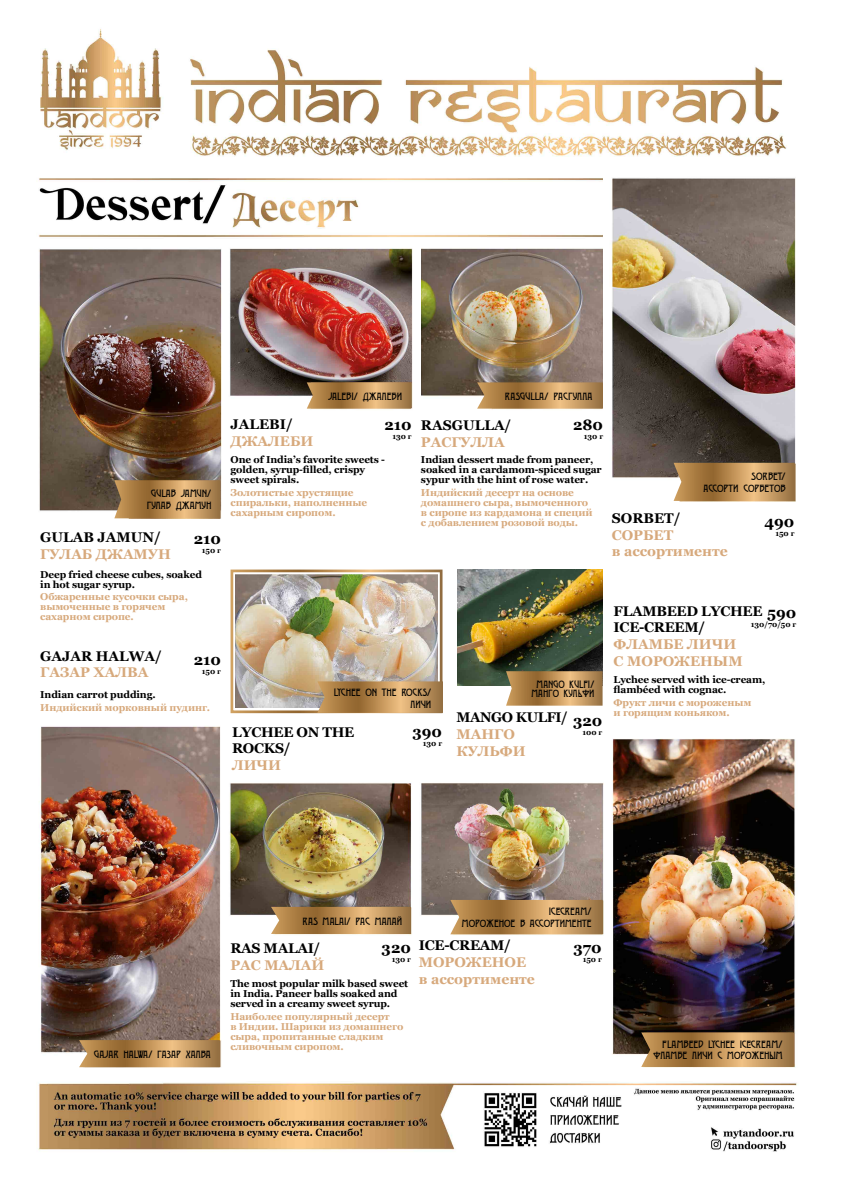
<style>
.page{position:relative;width:842px;height:1191px;background:#fff}
.page>*{position:absolute;margin:0;border:0;box-sizing:border-box;transform-origin:0 0}
.t1{font:700 15px "Georgia";color:#000}
.t2{font:700 14px/16.8px "Georgia";color:#d7a97c}
.t3{font:700 14px/16.8px "Georgia";letter-spacing:-.02em;color:#000}
.t4{font:700 14px "Georgia";color:#000}
.t5{font:700 10px/10px "Georgia";letter-spacing:-.01em;color:#d7a97c}
.t6{font:700 10px/10px "Georgia";letter-spacing:-.01em;color:#000}
.t7{font:9.5px/11.8px "Moderno Two";color:#000;text-align:right}
.t8{font:700 7.5px "Georgia";color:#000}
</style>
<div class="page">
<img style="left:40px;top:29px;width:747px;height:128px">
<img style="left:39px;top:178px;width:564px;height:59px">
<img style="left:38px;top:1082px;width:759px;height:70px">
<img style="left:39px;top:249px;width:182px;height:270px">
<img style="left:230px;top:248px;width:183px;height:162px">
<img style="left:421px;top:248px;width:182px;height:162px">
<img style="left:612px;top:178px;width:184px;height:324px">
<img style="left:40px;top:726px;width:181px;height:341px">
<img style="left:612px;top:738px;width:184px;height:329px">
<img style="left:229px;top:783px;width:183px;height:152px">
<img style="left:421px;top:783px;width:183px;height:152px">
<svg style="left:450px;top:900px;width:153px;height:34px"></svg>
<svg style="left:641px;top:1032px;width:152px;height:35px"></svg>
<svg style="left:674px;top:463px;width:120px;height:38px"></svg>
<svg style="left:114px;top:480px;width:106px;height:38px"></svg>
<svg style="left:477px;top:382px;width:126px;height:26px"></svg>
<svg style="left:307px;top:382px;width:104px;height:26px"></svg>
<svg style="left:271px;top:907px;width:140px;height:27px"></svg>
<svg style="left:79px;top:1040px;width:141px;height:27px"></svg>
<img style="left:236px;top:575px;width:201px;height:132px">
<div style="left:231px;top:569px;width:211px;height:144px;border:3px solid #fff"></div>
<svg style="left:317px;top:681px;width:126px;height:32px"></svg>
<img style="left:457px;top:569px;width:146px;height:116px">
<svg style="left:506px;top:671px;width:97px;height:34px"></svg>
<p class="t7" style="left:147px;top:488px;width:66px;text-align:center">GULAB JAMUN/<br>ГУЛАБ ДЖАМУН</p>
<h2 class="t4" style="left:40px;top:528px;width:122px">GULAB JAMUN/</h2>
<h2 class="t2" style="left:40px;top:546px;width:132px">ГУЛАБ ДЖАМУН</h2>
<h1 class="t1" style="left:194px;top:529px;width:29px">210</h1>
<p class="t8" style="left:202px;top:546px;width:21px">150 г</p>
<p class="t6" style="left:40px;top:569px;width:163px">Deep fried cheese cubes, soaked in hot sugar syrup.</p>
<p class="t5" style="left:40px;top:592px;width:149px">Обжаренные кусочки сыра, вымоченные в горячем сахарном сиропе.</p>
<h2 class="t4" style="left:40px;top:647px;width:123px">GAJAR HALWA/</h2>
<h2 class="t2" style="left:40px;top:664px;width:110px">ГАЗАР ХАЛВА</h2>
<h1 class="t1" style="left:194px;top:650px;width:29px">210</h1>
<p class="t8" style="left:202px;top:666px;width:21px">150 г</p>
<p class="t6" style="left:40px;top:689px;width:117px">Indian carrot pudding.</p>
<p class="t5" style="left:40px;top:702px;width:171px">Индийский морковный пудинг.</p>
<h2 class="t3" style="left:231px;top:415px;width:64px">JALEBI/</h2>
<h2 class="t2" style="left:231px;top:432px;width:84px">ДЖАЛЕБИ</h2>
<p class="t7" style="left:328px;top:390px;width:75px">JALEBI/ ДЖАЛЕБИ</p>
<p class="t7" style="left:505px;top:390px;width:89px">RASGULLA/ РАСГУЛЛА</p>
<h1 class="t1" style="left:384px;top:415px;width:29px">210</h1>
<p class="t8" style="left:392px;top:431px;width:21px">130 г</p>
<h2 class="t4" style="left:421px;top:416px;width:92px">RASGULLA/</h2>
<h2 class="t2" style="left:421px;top:434px;width:85px">РАСГУЛЛА</h2>
<h1 class="t1" style="left:573px;top:415px;width:32px">280</h1>
<p class="t8" style="left:584px;top:431px;width:21px">130 г</p>
<p class="t6" style="left:231px;top:455px;width:156px">One of India’s favorite sweets - golden, syrup-filled, crispy sweet spirals.</p>
<p class="t5" style="left:231px;top:488px;width:138px">Золотистые хрустящие спиральки, наполненные сахарным сиропом.</p>
<p class="t6" style="left:421px;top:455px;width:182px">Indian dessert made from paneer, soaked in a cardamom-spiced sugar sypur with the hint of rose water.</p>
<p class="t5" style="left:421px;top:488px;width:173px">Индийский десерт на основе домашнего сыра, вымоченного в сиропе из кардамона и специй с добавлением розовой воды.</p>
<p class="t7" style="left:703px;top:470px;width:84px">SORBET/<br>АССОРТИ СОРБЕТОВ</p>
<h2 class="t3" style="left:612px;top:509px;width:70px">SORBET/</h2>
<h2 class="t2" style="left:612px;top:526px;width:118px">СОРБЕТ<br>в ассортименте</h2>
<h1 class="t1" style="left:764px;top:512px;width:31px">490</h1>
<p class="t8" style="left:775px;top:529px;width:21px">150 г</p>
<p class="t7" style="left:334px;top:686px;width:99px">LYCHEE ON THE ROCKS/<br>ЛИЧИ</p>
<h1 class="t1" style="left:412px;top:722px;width:31px">390</h1>
<p class="t8" style="left:423px;top:739px;width:21px">130 г</p>
<h2 class="t3" style="left:232px;top:723px;width:124px">LYCHEE ON THE<br>ROCKS/</h2>
<h2 class="t2" style="left:232px;top:757px;width:51px">ЛИЧИ</h2>
<p class="t7" style="left:532px;top:679px;width:64px;line-height:9px;text-align:center">MANGO KULFI/<br>МАНГО КУЛЬФИ</p>
<h2 class="t3" style="left:457px;top:709px;width:113px">MANGO KULFI/</h2>
<h2 class="t2" style="left:457px;top:726px;width:71px">МАНГО<br>КУЛЬФИ</h2>
<h1 class="t1" style="left:573px;top:711px;width:31px">320</h1>
<p class="t8" style="left:582px;top:727px;width:21px">100 г</p>
<h2 class="t3" style="left:614px;top:602px;width:150px">FLAMBEED LYCHEE<br>ICE-CREEM/</h2>
<h2 class="t2" style="left:614px;top:636px;width:131px">ФЛАМБЕ ЛИЧИ<br>С МОРОЖЕНЫМ</h2>
<h1 class="t1" style="left:767px;top:603px;width:31px">590</h1>
<p class="t8" style="left:751px;top:620px;width:47px">130/70/50 г</p>
<p class="t6" style="left:614px;top:674px;width:153px">Lychee served with ice-cream, flambéed with cognac.</p>
<p class="t5" style="left:614px;top:697px;width:139px">Фрукт личи с мороженым и горящим коньяком.</p>
<p class="t7" style="left:94px;top:1048px;width:118px">GAJAR HALWA/ ГАЗАР ХАЛВА</p>
<p class="t7" style="left:303px;top:915px;width:101px">RAS MALAI/ РАС МАЛАЙ</p>
<h2 class="t3" style="left:230px;top:940px;width:91px">RAS MALAI/</h2>
<h2 class="t2" style="left:230px;top:957px;width:96px">РАС МАЛАЙ</h2>
<h1 class="t1" style="left:382px;top:938px;width:31px">320</h1>
<p class="t8" style="left:392px;top:954px;width:21px">130 г</p>
<p class="t6" style="left:230px;top:978px;width:179px">The most popular milk based sweet in India. Paneer balls soaked and served in a creamy sweet syrup.</p>
<p class="t5" style="left:230px;top:1011px;width:175px">Наиболее популярный десерт<br>в Индии. Шарики из домашнего сыра, пропитанные сладким сливочным сиропом.</p>
<p class="t7" style="left:462px;top:905px;width:131px">ICE-CREAM/<br>МОРОЖЕНОЕ В АССОРТИМЕНТЕ</p>
<h2 class="t3" style="left:419px;top:937px;width:93px">ICE-CREAM/</h2>
<h2 class="t2" style="left:419px;top:953px;width:118px">МОРОЖЕНОЕ в ассортименте</h2>
<h1 class="t1" style="left:573px;top:938px;width:30px">370</h1>
<p class="t8" style="left:583px;top:954px;width:21px">150 г</p>
<p class="t7" style="left:653px;top:1038px;width:131px">FLAMBEED LYCHEE ICE-CREAM/<br>ФЛАМБЕ ЛИЧИ С МОРОЖЕНЫМ</p>
</div>
